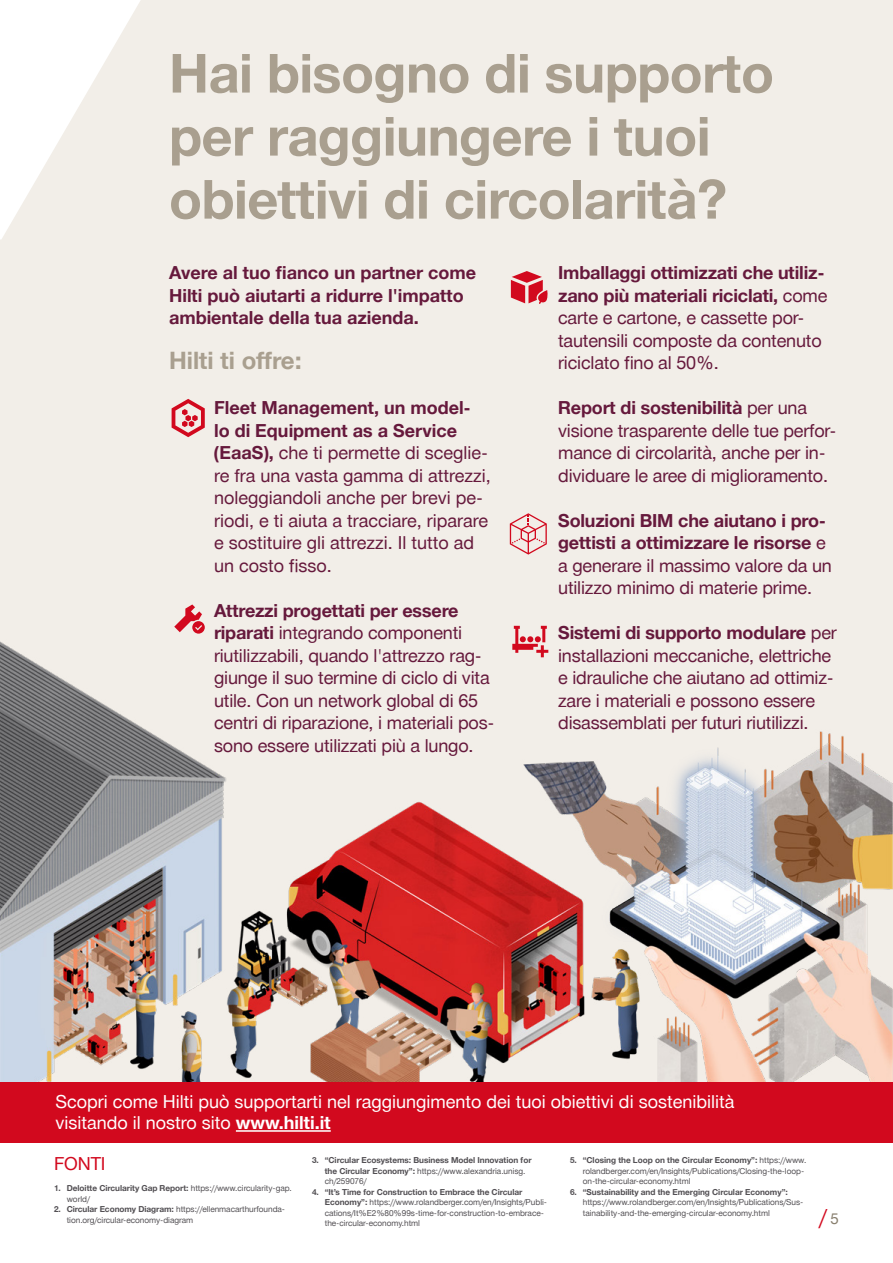
<style>
.page{position:relative;width:893px;height:1263px;background:#fff}
.page>*{position:absolute;margin:0;border:0;box-sizing:border-box;transform-origin:0 0}
.t1{font:700 54px/63px "Hilti";letter-spacing:-.01em;color:#a99f8f}
.t2{font:700 24px "Hilti";color:#a99f8f}
.t3{font:21px "Hilti";color:#d2091e}
.t4{font:18px/22.5px "Hilti";letter-spacing:-.01em;color:#66193c}
.t5{font:18px/21px "Hilti";color:#fff}
.t6{font:700 18px/22.5px "Hilti";color:#66193c}
.t7{font:18px "Hilti";letter-spacing:-.005em;color:#d2091e}
.t8{font:8.25px/10.5px "Hilti";letter-spacing:-.005em;color:#524f53}
.t9{font:700 8.25px/10.5px "Hilti";letter-spacing:-.005em;color:#524f53}
.s1{font-weight:700}
.s2{font-weight:400}
.s3{font-size:15px;color:#887f6e}
</style>
<div class="page">
<div style="left:0;top:0;width:893px;height:1111px;background:#f2eee8"></div>
<svg style="left:0;top:0;width:141px;height:239px"></svg>
<svg style="left:510px;top:513px;width:37px;height:42px"></svg>
<svg style="left:174px;top:604px;width:31px;height:23px"></svg>
<svg style="left:513px;top:626px;width:34px;height:1px"></svg>
<svg style="left:511px;top:271px;width:37px;height:33px"></svg>
<svg style="left:172px;top:399px;width:33px;height:38px"></svg>
<img style="left:0;top:627px;width:893px;height:455px">
<div style="left:0;top:1082px;width:893px;height:60px;background:#d2091e"></div>
<hr style="left:236px;top:1130px;width:95px;height:2px;background:#fff">
<h1 class="t1" style="left:169px;top:42px;width:606px">Hai bisogno di supporto per raggiungere i tuoi obiettivi di circolarità?</h1>
<p class="t6" style="left:169px;top:262px;width:309px">Avere al tuo fianco un partner come<br>Hilti può aiutarti a ridurre l'impatto ambientale della tua azienda.</p>
<h2 class="t2" style="left:169px;top:347px;width:134px">Hilti ti offre:</h2>
<p class="t4" style="left:214px;top:397px;width:278px"><span class="s1">Fleet Management, un model&shy;lo di Equipment as a Service (EaaS),</span> che ti permette di sceglie&shy;re fra una vasta gamma di attrezzi, noleggiandoli anche per brevi pe&shy;riodi, e ti aiuta a tracciare, riparare e sostituire gli attrezzi. Il tutto ad un costo fisso.</p>
<p class="t4" style="left:214px;top:599px;width:282px"><span class="s1">Attrezzi progettati per essere riparati</span> integrando componenti riutilizzabili, quando l'attrezzo rag&shy;giunge il suo termine di ciclo di vita utile. Con un network global di 65 centri di riparazione, i materiali pos&shy;sono essere utilizzati più a lungo.</p>
<p class="t4" style="left:558px;top:262px;width:271px"><span class="s1">Imballaggi ottimizzati che utiliz&shy;zano più materiali riciclati,</span> come carte e cartone, e cassette por&shy;tautensili composte da contenuto riciclato fino al 50%.</p>
<p class="t4" style="left:558px;top:397px;width:280px"><span class="s1">Report di sostenibilità</span> per una visione trasparente delle tue perfor&shy;mance di circolarità, anche per in&shy;dividuare le aree di miglioramento.</p>
<p class="t4" style="left:558px;top:509px;width:275px"><span class="s1">Soluzioni BIM che aiutano i pro&shy;gettisti a ottimizzare le risorse</span> e a generare il massimo valore da un utilizzo minimo di materie prime.</p>
<p class="t4" style="left:558px;top:622px;width:280px"><span class="s1">Sistemi di supporto modulare</span> per installazioni meccaniche, elettriche e idrauliche che aiutano ad ottimiz&shy;zare i materiali e possono essere disassemblati per futuri riutilizzi.</p>
<p class="t5" style="left:56px;top:1091px;width:680px">Scopri come Hilti può supportarti nel raggiungimento dei tuoi obiettivi di sostenibilità visitando il nostro sito <span class="s1">www.hilti.it</span></p>
<p class="t7" style="left:54px;top:1154px;width:53px">FONTI</p>
<p class="t8" style="left:67px;top:1183px;width:227px;text-indent:-13px"><span class="s1">1. Deloitte Circularity Gap Report:</span> https://www.circularity-gap. world/</p>
<p class="t8" style="left:67px;top:1204px;width:220px;text-indent:-13px"><span class="s1">2. Circular Economy Diagram:</span> https://ellenmacarthurfounda&shy;tion.org/circular-economy-diagram</p>
<p class="t9" style="left:325px;top:1155px;width:208px;text-indent:-13px">3. “Circular Ecosystems: Business Model Innovation for the Circular Economy”: <span class="s2">https://www.alexandria.unisg. ch/259076/</span></p>
<p class="t8" style="left:325px;top:1187px;width:224px;text-indent:-13px"><span class="s1">4. “It’s Time for Construction to Embrace the Circular Economy”:</span> https://www.rolandberger.com/en/Insights/Publi&shy;cations/It%E2%80%99s-time-for-construction-to-embrace&shy;the-circular-economy.html</p>
<p class="t8" style="left:583px;top:1155px;width:225px;text-indent:-13px"><span class="s1">5. “Closing the Loop on the Circular Economy”:</span> https://www. rolandberger.com/en/Insights/Publications/Closing-the-loop&shy;on-the-circular-economy.html</p>
<p class="t9" style="left:570px;top:1187px;width:219px">6. “Sustainability and the Emerging Circular Economy”:</p>
<p class="t8" style="left:583px;top:1197px;width:222px">https://www.rolandberger.com/en/Insights/Publications/Sus&shy;tainability-and-the-emerging-circular-economy.html</p>
<p class="t3" style="left:819px;top:1204px;width:21px">/ <span class="s3">5</span></p>
</div>
